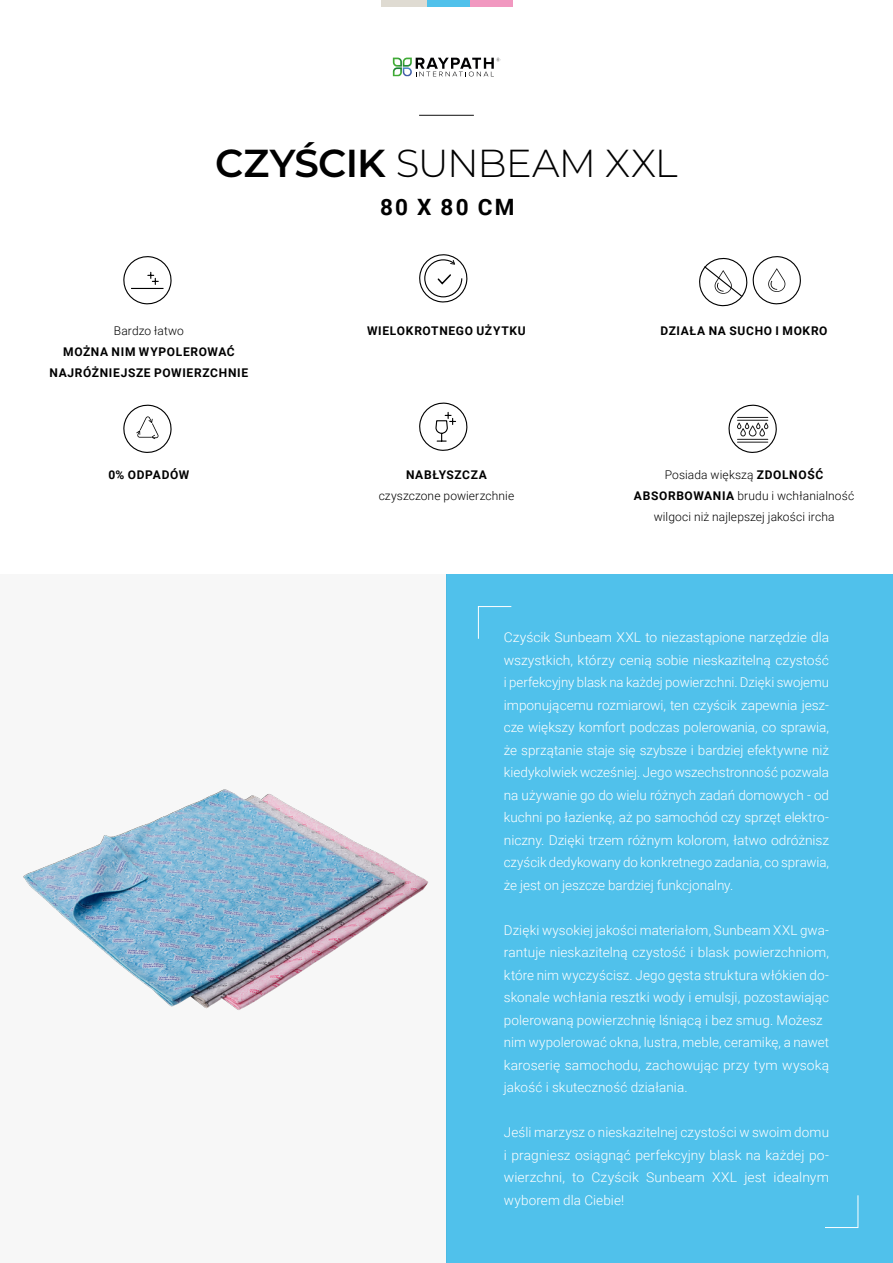
<style>
.page{position:relative;width:893px;height:1263px;background:#fff}
.page>*{position:absolute;margin:0;border:0;box-sizing:border-box;transform-origin:0 0}
.t1{font:300 39px "Montserrat";letter-spacing:-.03em;color:#000}
.t2{font:700 22.5px "Roboto";color:#000}
.t3{font:300 13.5px/22.5px "Roboto";letter-spacing:.005em;color:#fff;text-align:justify}
.t4{font:300 12px/21px "Roboto";letter-spacing:.01em;color:#000;text-align:center}
.t5{font:700 12px/21px "Roboto";letter-spacing:.055em;color:#000;text-align:center}
.s1{font-weight:600}
.s2{font-weight:700}
</style>
<div class="page">
<div style="left:0;top:574px;width:446px;height:689px;background:#f7f7f7"></div>
<img style="left:23px;top:789px;width:406px;height:221px">
<div style="left:447px;top:574px;width:446px;height:689px;background:#50c1eb"></div>
<div style="left:381px;top:0;width:89px;height:6px;background:#dfdbd2"></div>
<div style="left:427px;top:0;width:43px;height:6px;background:#50c1eb"></div>
<div style="left:470px;top:0;width:43px;height:6px;background:#f198c0"></div>
<svg style="left:393px;top:58px;width:107px;height:18px"></svg>
<hr style="left:419px;top:115px;width:55px;height:1px;background:#000">
<svg style="left:478px;top:606px;width:34px;height:33px"></svg>
<svg style="left:825px;top:1195px;width:34px;height:33px"></svg>
<svg style="left:419px;top:402px;width:49px;height:49px"></svg>
<svg style="left:123px;top:256px;width:49px;height:49px"></svg>
<svg style="left:699px;top:256px;width:102px;height:51px"></svg>
<svg style="left:123px;top:404px;width:49px;height:49px"></svg>
<svg style="left:728px;top:404px;width:49px;height:49px"></svg>
<svg style="left:419px;top:254px;width:49px;height:49px"></svg>
<h1 class="t1" style="left:215px;top:137px;width:464px"><span class="s1">CZYŚCIK</span> SUNBEAM XXL</h1>
<h2 class="t2" style="left:380px;top:191px;width:136px">80 X 80 CM</h2>
<p class="t4" style="left:114px;top:320px;width:72px">Bardzo łatwo</p>
<p class="t5" style="left:50px;top:341px;width:200px">MOŻNA NIM WYPOLEROWAĆ<br>NAJRÓŻNIEJSZE POWIERZCHNIE</p>
<p class="t5" style="left:367px;top:320px;width:160px">WIELOKROTNEGO UŻYTKU</p>
<p class="t5" style="left:661px;top:320px;width:168px">DZIAŁA NA SUCHO I MOKRO</p>
<p class="t5" style="left:108px;top:463px;width:82px">0% ODPADÓW</p>
<p class="t5" style="left:406px;top:463px;width:82px">NABŁYSZCZA</p>
<p class="t4" style="left:379px;top:484px;width:137px">czyszczone powierzchnie</p>
<p class="t4" style="left:634px;top:463px;width:222px">Posiada większą <span class="s2">ZDOLNOŚĆ<br>ABSORBOWANIA</span> brudu i wchłanialność wilgoci niż najlepszej jakości ircha</p>
<p class="t3" style="left:504px;top:626px;width:327px">Czyścik Sunbeam XXL to niezastąpione narzędzie dla wszystkich, którzy cenią sobie nieskazitelną czystość i perfekcyjny blask na każdej powierzchni. Dzięki swojemu imponującemu rozmiarowi, ten czyścik zapewnia jesz&shy;cze większy komfort podczas polerowania, co sprawia, że sprzątanie staje się szybsze i bardziej efektywne niż kiedykolwiek wcześniej. Jego wszechstronność pozwala na używanie go do wielu różnych zadań domowych - od kuchni po łazienkę, aż po samochód czy sprzęt elektro&shy;niczny. Dzięki trzem różnym kolorom, łatwo odróżnisz czyścik dedykowany do konkretnego zadania, co sprawia, że jest on jeszcze bardziej funkcjonalny.</p>
<p class="t3" style="left:504px;top:918px;width:327px;text-align:left">Dzięki wysokiej jakości materiałom, Sunbeam XXL gwa&shy;rantuje nieskazitelną czystość i blask powierzchniom, które nim wyczyścisz. Jego gęsta struktura włókien do&shy;skonale wchłania resztki wody i emulsji, pozostawiając polerowaną powierzchnię lśniącą i bez smug. Możesz nim wypolerować okna, lustra, meble, ceramikę, a nawet karoserię samochodu, zachowując przy tym wysoką jakość i skuteczność działania.</p>
<p class="t3" style="left:504px;top:1121px;width:327px">Jeśli marzysz o nieskazitelnej czystości w swoim domu i pragniesz osiągnąć perfekcyjny blask na każdej po&shy;wierzchni, to Czyścik Sunbeam XXL jest idealnym wyborem dla Ciebie!</p>
</div>
